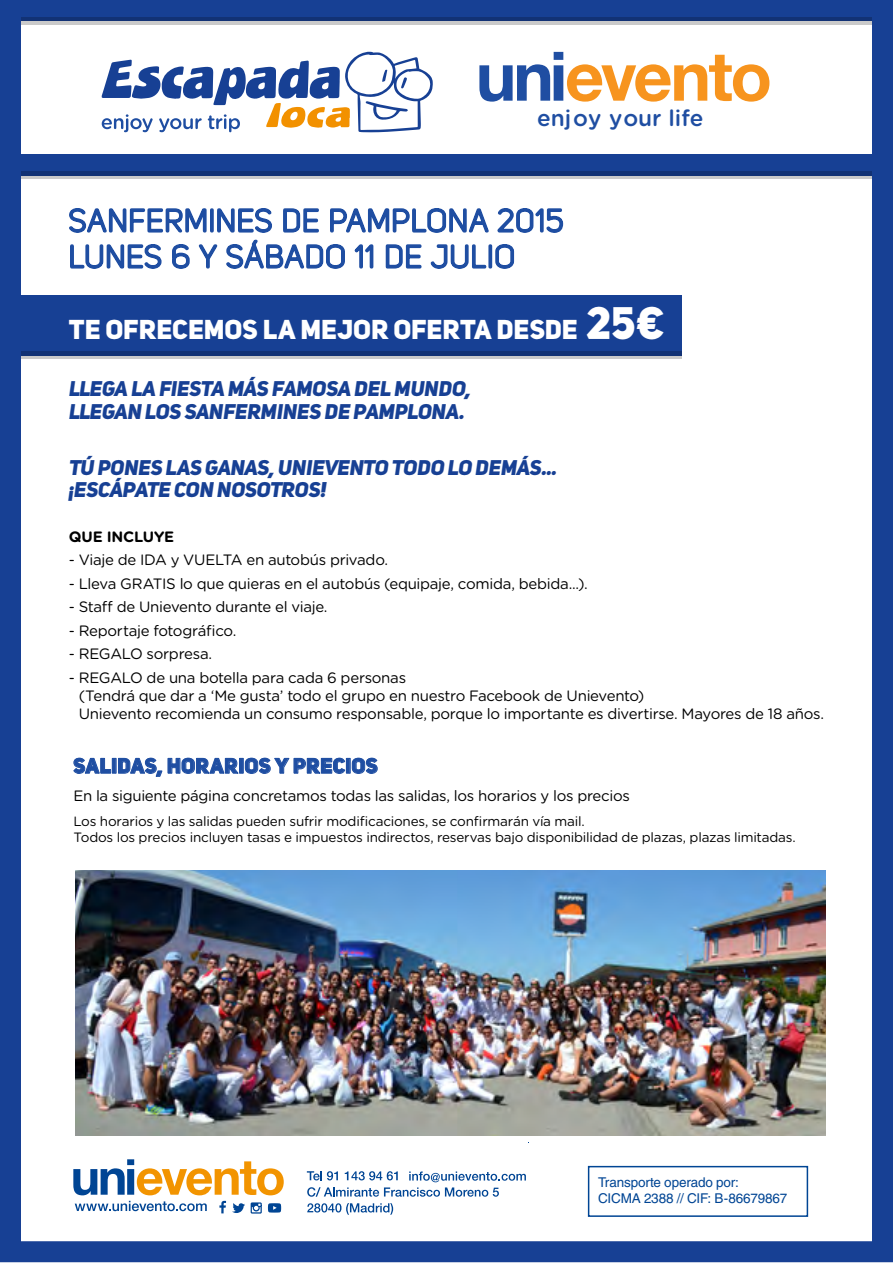
<style>
.page{position:relative;width:893px;height:1263px;background:#fff}
.page>*{position:absolute;margin:0;border:0;box-sizing:border-box;transform-origin:0 0}
.t1{font:27px "Uni Sans Heavy CAPS";letter-spacing:-.005em;color:#fff}
.t2{font:500 22.65px "Gotham Rounded";color:#1f4ea2}
.t3{font:21px/22.5px "Uni Sans Heavy Italic CAPS";letter-spacing:-.015em;color:#174094}
.t4{font:21px "Uni Sans Heavy CAPS";letter-spacing:.015em;color:#1f4ea2}
.t5{font:15px/18px "Gotham Rounded";letter-spacing:-.02em;color:#000}
.t6{font:700 15px "Gotham Rounded";letter-spacing:-.01em;color:#000}
.t7{font:13.5px/16.2px "Gotham Rounded";letter-spacing:-.015em;color:#000}
.t8{font:13.5px/16.2px "Helvetica LT Std";letter-spacing:-.01em;color:#004594}
.s1{font-size:45px}
</style>
<div class="page">
<div style="left:0;top:0;width:893px;height:1262px;border:21px solid #174094"></div>
<svg style="left:21px;top:17px;width:851px;height:7px;background:#607399"></svg>
<div style="left:0;top:154px;width:893px;height:21px;background:#174094"></div>
<div style="left:0;top:295px;width:682px;height:61px;background:#174094"></div>
<svg style="left:21px;top:351px;width:661px;height:7px;background:#465d8d"></svg>
<svg style="left:21px;top:172px;width:851px;height:7px;background:#607399"></svg>
<svg style="left:69px;top:208px;width:495px;height:61px"></svg>
<svg style="left:73px;top:757px;width:38px;height:17px"></svg>
<div style="left:112px;top:758px;width:4px;height:15px;border:1px solid #1f4ea2"></div>
<svg style="left:118px;top:757px;width:121px;height:20px"></svg>
<svg style="left:245px;top:757px;width:100px;height:17px"></svg>
<div style="left:346px;top:758px;width:4px;height:15px;border:1px solid #1f4ea2"></div>
<svg style="left:352px;top:757px;width:26px;height:17px"></svg>
<svg style="left:307px;top:1171px;width:219px;height:26px"></svg>
<svg style="left:307px;top:1203px;width:86px;height:12px"></svg>
<svg style="left:73px;top:1159px;width:211px;height:36px"></svg>
<svg style="left:251px;top:1202px;width:11px;height:11px"></svg>
<svg style="left:232px;top:1203px;width:13px;height:10px"></svg>
<svg style="left:219px;top:1201px;width:7px;height:12px"></svg>
<svg style="left:268px;top:1203px;width:13px;height:9px"></svg>
<svg style="left:75px;top:1201px;width:132px;height:10px"></svg>
<div style="left:588px;top:1166px;width:220px;height:51px;border:2px solid #004594"></div>
<svg style="left:102px;top:52px;width:331px;height:80px"></svg>
<svg style="left:479px;top:52px;width:290px;height:50px"></svg>
<img style="left:75px;top:870px;width:750px;height:265px">
<h2 class="t2" style="left:537px;top:102px;width:168px">enjoy your life</h2>
<h1 class="t1" style="left:69px;top:312px;width:597px">TE OFRECEMOS LA MEJOR OFERTA DESDE <span class="s1">25€</span></h1>
<h3 class="t3" style="left:69px;top:377px;width:404px">LLEGA LA FIESTA MÁS FAMOSA DEL MUNDO,<br>LLEGAN LOS SANFERMINES DE PAMPLONA.</h3>
<h3 class="t3" style="left:69px;top:456px;width:43px">TÚ PONES</h3>
<h3 class="t3" style="left:166px;top:456px;width:13px">LAS</h3>
<h3 class="t3" style="left:205px;top:456px;width:14px">GANAS</h3>
<h3 class="t3" style="left:269px;top:456px;width:22px">, UNIE</h3>
<h3 class="t3" style="left:324px;top:456px;width:27px">VENTO</h3>
<h3 class="t3" style="left:392px;top:456px;width:14px">TODO</h3>
<h3 class="t3" style="left:448px;top:456px;width:42px">LO DEMÁS</h3>
<h3 class="t3" style="left:542px;top:456px;width:17px">...</h3>
<h3 class="t3" style="left:69px;top:478px;width:55px">¡ESCÁPATE</h3>
<h3 class="t3" style="left:174px;top:478px;width:58px">CON NOSOTROS</h3>
<h3 class="t3" style="left:320px;top:478px;width:8px">!</h3>
<p class="t6" style="left:69px;top:525px;width:107px">QUE INCLUYE</p>
<p class="t5" style="left:69px;top:550px;width:321px">- Viaje de IDA y VUELTA en autobús privado.</p>
<p class="t5" style="left:69px;top:574px;width:520px">- Lleva GRATIS lo que quieras en el autobús (equipaje, comida, bebida...).</p>
<p class="t5" style="left:69px;top:597px;width:260px">- Staff de Unievento durante el viaje.</p>
<p class="t5" style="left:69px;top:621px;width:169px">- Reportaje fotográfico.</p>
<p class="t5" style="left:69px;top:644px;width:145px">- REGALO sorpresa.</p>
<p class="t5" style="left:79px;top:668px;width:747px;text-indent:-10px">- REGALO de una botella para cada 6 personas<br>(Tendrá que dar a ‘Me gusta’ todo el grupo en nuestro Facebook de Unievento)<br>Unievento recomienda un consumo responsable, porque lo importante es divertirse. Mayores de 18 años.</p>
<h3 class="t4" style="left:73px;top:752px;width:306px">SALIDAS, HORARIOS Y PRECIOS</h3>
<p class="t5" style="left:73px;top:786px;width:558px">En la siguiente página concretamos todas las salidas, los horarios y los precios</p>
<p class="t7" style="left:73px;top:812px;width:724px">Los horarios y las salidas pueden sufrir modificaciones, se confirmarán vía mail.<br>Todos los precios incluyen tasas e impuestos indirectos, reservas bajo disponibilidad de plazas, plazas limitadas.</p>
<p class="t8" style="left:598px;top:1174px;width:191px">Transporte operado por:<br>CICMA 2388 // CIF: B-86679867</p>
</div>
